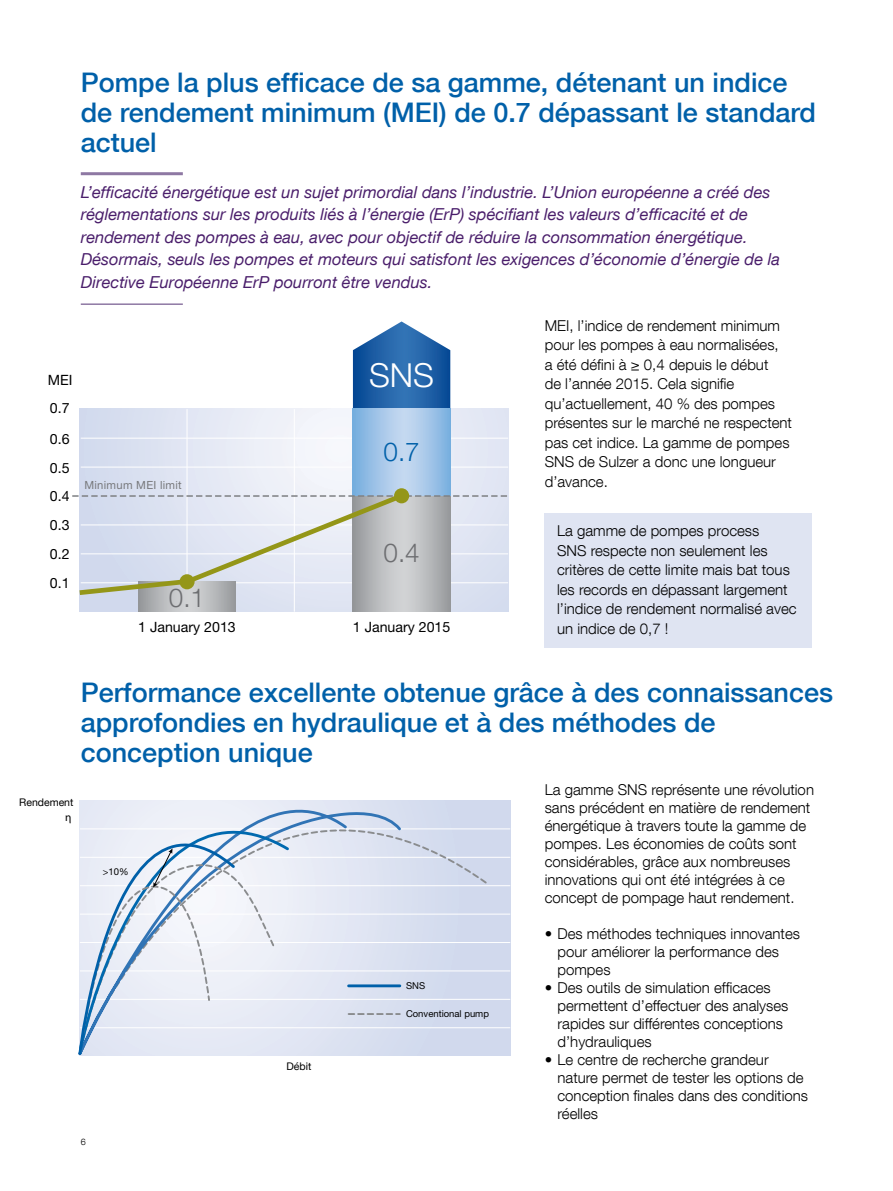
<style>
.page{position:relative;width:893px;height:1191px;background:#fff}
.page>*{position:absolute;margin:0;border:0;box-sizing:border-box;transform-origin:0 0}
.t1{font:300 33.15px "Helvetica Neue LT Com";color:#fff}
.t2{font:500 27px/30px "Helvetica Neue LT Com";color:#0060a9}
.t3{font:300 25.95px "Helvetica Neue LT Com";color:#6d6e71}
.t4{font:300 25.95px "Helvetica Neue LT Com";color:#0060a9}
.t5{font:italic 16.5px/22.5px "Helvetica Neue LT Com";color:#4a1e6b}
.t6{font:300 15px/18px "Helvetica Neue LT Com";color:#000}
.t7{font:14.25px "Helvetica Neue LT Com";color:#000}
.t8{font:11.4px "Helvetica Neue LT Com";color:#000}
.t9{font:11.4px "Myriad Pro";color:#000}
.t10{font:11.25px "Helvetica Neue LT Com";letter-spacing:.025em;color:#77787b}
.t11{font:10.5px "Helvetica Neue LT Com";color:#000}
.t12{font:9.45px "Helvetica Neue LT Com";color:#000}
.t13{font:300 9px "Helvetica Neue LT Com";color:#000}
</style>
<div class="page">
<svg style="left:72px;top:321px;width:436px;height:290px"></svg>
<div style="left:394px;top:488px;width:15px;height:15px;background:#949618;border-radius:50%"></div>
<div style="left:80px;top:800px;width:430px;height:255px;background:#d1d9ed"></div>
<hr style="left:80px;top:857px;width:430px;height:1px;background:#fff">
<hr style="left:80px;top:828px;width:430px;height:1px;background:#fff">
<hr style="left:80px;top:885px;width:430px;height:1px;background:#fff">
<hr style="left:80px;top:913px;width:430px;height:1px;background:#fff">
<hr style="left:80px;top:942px;width:430px;height:1px;background:#fff">
<hr style="left:80px;top:970px;width:430px;height:1px;background:#fff">
<hr style="left:80px;top:999px;width:430px;height:1px;background:#fff">
<hr style="left:80px;top:1027px;width:430px;height:1px;background:#fff">
<svg style="left:404px;top:828px;width:85px;height:201px"></svg>
<svg style="left:276px;top:800px;width:128px;height:256px"></svg>
<svg style="left:276px;top:800px;width:15px;height:251px;background:#e2e8f3"></svg>
<svg style="left:78px;top:800px;width:198px;height:256px;background:#dde5f1"></svg>
<svg style="left:349px;top:1013px;width:51px;height:2px"></svg>
<hr style="left:349px;top:984px;width:51px;height:3px;background:#0060a9">
<hr style="left:81px;top:172px;width:102px;height:3px;background:#8e78a3">
<hr style="left:81px;top:303px;width:102px;height:2px;background:#8e78a3">
<div style="left:544px;top:513px;width:268px;height:135px;background:#dfe4f2"></div>
<h2 class="t2" style="left:81px;top:67px;width:737px">Pompe la plus efficace de sa gamme, détenant un indice de rendement minimum (MEI) de 0.7 dépassant le standard actuel</h2>
<p class="t5" style="left:81px;top:180px;width:701px">L’efficacité énergétique est un sujet primordial dans l’industrie. L’Union européenne a créé des réglementations sur les produits liés à l’énergie (ErP) spécifiant les valeurs d’efficacité et de rendement des pompes à eau, avec pour objectif de réduire la consommation énergétique.<br>Désormais, seuls les pompes et moteurs qui satisfont les exigences d’économie d’énergie de la Directive Européenne ErP pourront être vendus.</p>
<p class="t7" style="left:48px;top:371px;width:26px">MEI</p>
<p class="t7" style="left:50px;top:399px;width:21px">0.7</p>
<p class="t7" style="left:50px;top:430px;width:21px">0.6</p>
<p class="t7" style="left:50px;top:459px;width:21px">0.5</p>
<p class="t7" style="left:50px;top:486px;width:21px">0.4</p>
<p class="t7" style="left:50px;top:516px;width:21px">0.3</p>
<p class="t7" style="left:50px;top:545px;width:21px">0.2</p>
<p class="t7" style="left:50px;top:574px;width:21px">0.1</p>
<p class="t10" style="left:84px;top:478px;width:99px">Minimum MEI limit</p>
<h3 class="t3" style="left:169px;top:582px;width:38px">0.1</h3>
<p class="t7" style="left:138px;top:618px;width:99px">1 January 2013</p>
<h1 class="t1" style="left:369px;top:355px;width:67px">SNS</h1>
<h3 class="t4" style="left:384px;top:436px;width:38px">0.7</h3>
<h3 class="t3" style="left:384px;top:537px;width:38px">0.4</h3>
<p class="t7" style="left:353px;top:618px;width:99px">1 January 2015</p>
<p class="t6" style="left:545px;top:315px;width:249px;line-height:19.5px">MEI, l’indice de rendement minimum pour les pompes à eau normalisées,<br>a été défini à ≥ 0,4 depuis le début<br>de l’année 2015. Cela signifie qu’actuellement, 40 % des pompes présentes sur le marché ne respectent pas cet indice. La gamme de pompes<br>SNS de Sulzer a donc une longueur d’avance.</p>
<p class="t6" style="left:557px;top:521px;width:241px;line-height:19.5px">La gamme de pompes process<br>SNS respecte non seulement les critères de cette limite mais bat tous les records en dépassant largement l’indice de rendement normalisé avec un indice de 0,7 !</p>
<p class="t11" style="left:19px;top:796px;width:56px">Rendement</p>
<p class="t8" style="left:22px;top:796px;width:51px">Efficiency</p>
<p class="t9" style="left:65px;top:810px;width:8px">η</p>
<h2 class="t2" style="left:81px;top:677px;width:754px">Performance excellente obtenue grâce à des connaissances approfondies en hydraulique et à des méthodes de conception unique</h2>
<p class="t6" style="left:545px;top:780px;width:271px">La gamme SNS représente une révolution sans précédent en matière de rendement énergétique à travers toute la gamme de pompes. Les économies de coûts sont considérables, grâce aux nombreuses innovations qui ont été intégrées à ce concept de pompage haut rendement.</p>
<p class="t6" style="left:557px;top:924px;width:244px;text-indent:-13px">• Des méthodes techniques innovantes pour améliorer la performance des pompes</p>
<p class="t6" style="left:557px;top:978px;width:232px;text-indent:-13px">• Des outils de simulation efficaces permettent d’effectuer des analyses rapides sur différentes conceptions d’hydrauliques</p>
<p class="t6" style="left:557px;top:1050px;width:252px;text-indent:-13px">• Le centre de recherche grandeur nature permet de tester les options de conception finales dans des conditions réelles</p>
<p class="t12" style="left:103px;top:865px;width:27px">&gt;10%</p>
<p class="t12" style="left:406px;top:979px;width:21px">SNS</p>
<p class="t12" style="left:406px;top:1008px;width:84px">Conventional pump</p>
<p class="t11" style="left:286px;top:1060px;width:26px">Débit</p>
<p class="t8" style="left:273px;top:1060px;width:47px">Capacity</p>
<p class="t13" style="left:81px;top:1136px;width:7px">6</p>
</div>
